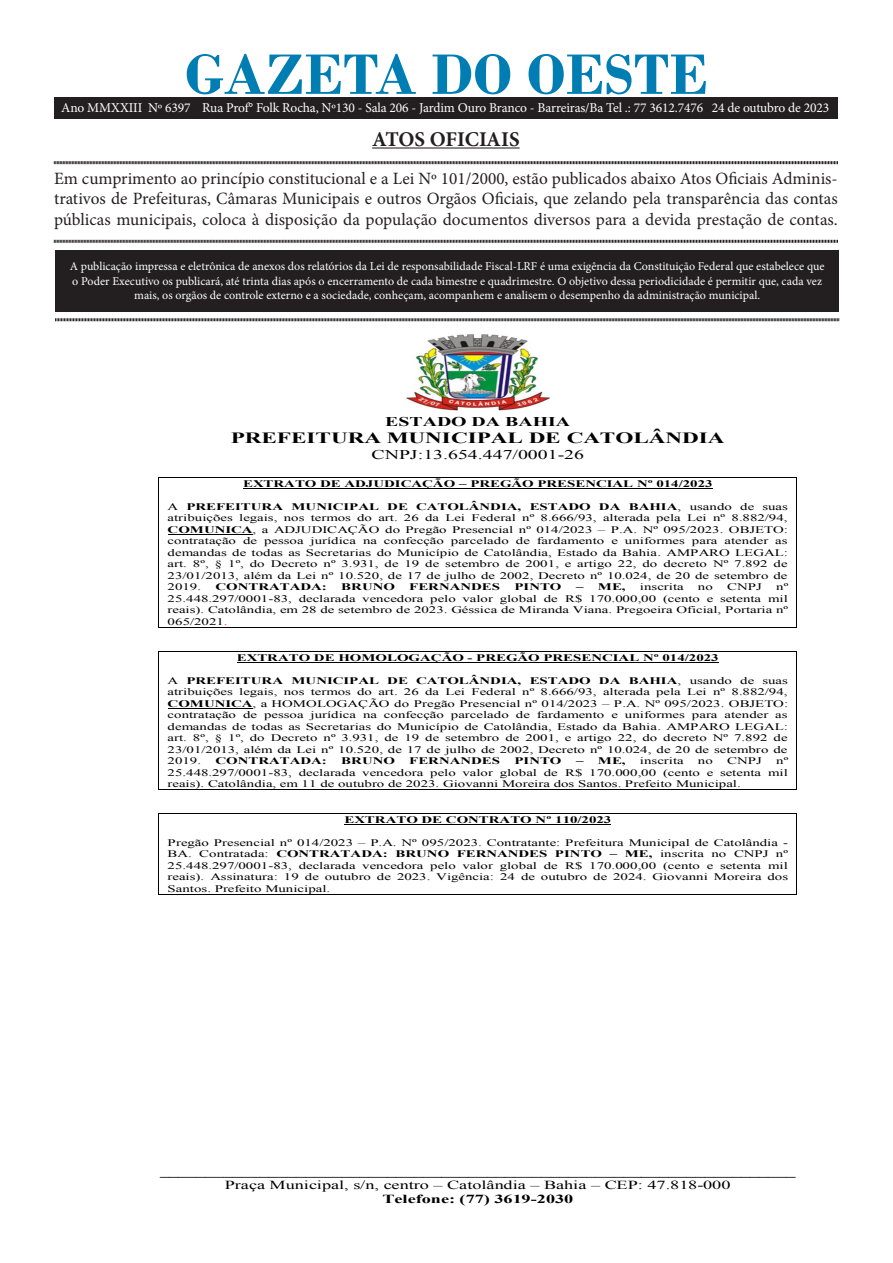
<style>
.page{position:relative;width:893px;height:1263px;background:#fff}
.page>*{position:absolute;margin:0;border:0;box-sizing:border-box;transform-origin:0 0}
.t1{font:700 60px "Bodoni";color:#007eb4}
.t2{font:700 21px "Minion Pro";letter-spacing:-.005em;color:#231f20}
.t3{font:17.25px/20.7px "Minion Pro";color:#231f20;text-align:justify}
.t4{font:700 15.6px "Times New Roman";letter-spacing:-.005em;color:#000;scale:1.49 1}
.t5{font:13.5px "Minion Pro";letter-spacing:-.01em;color:#fff}
.t6{font:13.35px "Times New Roman";color:#000;scale:1.49 1}
.t7{font:700 13.35px "Times New Roman";color:#000;scale:1.49 1}
.t8{font:700 12.3px/14px "Times New Roman";color:#000;text-align:center;scale:1.49 1}
.t9{font:12px/14.4px "Minion Pro";color:#fff;text-align:center}
.t10{font:10.05px/11.6px "Times New Roman";color:#000;text-align:justify;scale:1.49 1}
.t11{font:700 10.05px "Times New Roman";color:#000;scale:1.49 1}
.s1{font-weight:700}
.s2{color:#f00}
.s3{font-weight:400}
</style>
<div class="page">
<div style="left:55px;top:250px;width:784px;height:61px;background:#231f20"></div>
<hr style="left:372px;top:147px;width:148px;height:2px;background:#231f20">
<svg style="left:54px;top:161px;width:784px;height:4px;background:#908e8e"></svg>
<svg style="left:54px;top:239px;width:784px;height:4px;background:#908e8e"></svg>
<svg style="left:55px;top:318px;width:784px;height:4px;background:#908e8e"></svg>
<div style="left:54px;top:98px;width:784px;height:20px;background:#231f20"></div>
<img style="left:406px;top:334px;width:144px;height:77px">
<hr style="left:243px;top:488px;width:469px;height:1px;background:#000">
<hr style="left:168px;top:534px;width:85px;height:1px;background:#000">
<hr style="left:159px;top:477px;width:637px;height:1px;background:#000">
<hr style="left:158px;top:478px;width:1px;height:149px;background:#000">
<hr style="left:159px;top:627px;width:637px;height:1px;background:#000">
<hr style="left:796px;top:478px;width:1px;height:149px;background:#000">
<hr style="left:237px;top:662px;width:482px;height:1px;background:#000">
<hr style="left:168px;top:708px;width:85px;height:1px;background:#000">
<hr style="left:159px;top:651px;width:637px;height:1px;background:#000">
<hr style="left:158px;top:651px;width:1px;height:138px;background:#000">
<hr style="left:159px;top:789px;width:637px;height:1px;background:#000">
<hr style="left:796px;top:651px;width:1px;height:138px;background:#000">
<hr style="left:345px;top:824px;width:266px;height:1px;background:#000">
<hr style="left:159px;top:813px;width:637px;height:1px;background:#000">
<hr style="left:158px;top:814px;width:1px;height:80px;background:#000">
<hr style="left:159px;top:894px;width:637px;height:1px;background:#000">
<hr style="left:796px;top:814px;width:1px;height:80px;background:#000">
<p class="t1" style="left:185px;top:39px;width:525px">GAZETA DO OESTE</p>
<p class="t2" style="left:372px;top:124px;width:149px">ATOS OFICIAIS</p>
<p class="t3" style="left:54px;top:168px;width:785px">Em cumprimento ao princípio constitucional e a Lei Nº 101/2000, estão publicados abaixo Atos Oficiais Adminis&shy;trativos de Prefeituras, Câmaras Municipais e outros Orgãos Oficiais, que zelando pela transparência das contas públicas municipais, coloca à disposição da população documentos diversos para a devida prestação de contas.</p>
<p class="t9" style="left:70px;top:259px;width:756px">A publicação impressa e eletrônica de anexos dos relatórios da Lei de responsabilidade Fiscal-LRF é uma exigência da Constituição Federal que estabelece que o Poder Executivo os publicará, até trinta dias após o encerramento de cada bimestre e quadrimestre. O objetivo dessa periodicidade é permitir que, cada vez mais, os orgãos de controle externo e a sociedade, conheçam, acompanhem e analisem o desempenho da administração municipal.</p>
<p class="t5" style="left:61px;top:98px;width:769px">Ano MMXXIII Nº 6397 Rua Prof° Folk Rocha, Nº130 - Sala 206 - Jardim Ouro Branco - Barreiras/Ba Tel .: 77 3612.7476 24 de outubro de 2023</p>
<p class="t7" style="left:385px;top:412px;width:126px">ESTADO DA BAHIA</p>
<p class="t4" style="left:231px;top:427px;width:333px">PREFEITURA MUNICIPAL DE CATOLÂNDIA</p>
<p class="t6" style="left:371px;top:445px;width:144px">CNPJ:13.654.447/0001-26</p>
<p class="t11" style="left:243px;top:477px;width:317px">EXTRATO DE ADJUDICAÇÃO – PREGÃO PRESENCIAL Nº 014/2023</p>
<p class="t10" style="left:168px;top:501px;width:418px">A <span class="s1">PREFEITURA MUNICIPAL DE CATOLÂNDIA, ESTADO DA BAHIA</span>, usando de suas atribuições legais, nos termos do art. 26 da Lei Federal nº 8.666/93, alterada pela Lei nº 8.882/94, <span class="s1">COMUNICA</span>, a ADJUDICAÇÃO do Pregão Presencial nº 014/2023 – P.A. Nº 095/2023. OBJETO: contratação de pessoa jurídica na confecção parcelado de fardamento e uniformes para atender as demandas de todas as Secretarias do Município de Catolândia, Estado da Bahia. AMPARO LEGAL: art. 8º, § 1º, do Decreto nº 3.931, de 19 de setembro de 2001, e artigo 22, do decreto Nº 7.892 de 23/01/2013, além da Lei nº 10.520, de 17 de julho de 2002, Decreto nº 10.024, de 20 de setembro de 2019.</p>
<p class="t11" style="left:216px;top:580px;width:76px">CONTRATADA:</p>
<p class="t11" style="left:341px;top:580px;width:38px">BRUNO</p>
<p class="t11" style="left:409px;top:580px;width:62px">FERNANDES</p>
<p class="t11" style="left:514px;top:580px;width:33px">PINTO</p>
<p class="t11" style="left:576px;top:580px;width:35px">– ME,</p>
<p class="t10" style="left:640px;top:581px;width:31px">inscrita</p>
<p class="t10" style="left:698px;top:581px;width:12px">no</p>
<p class="t10" style="left:727px;top:581px;width:25px">CNPJ</p>
<p class="t10" style="left:168px;top:581px;width:418px;text-indent:608px">nº 25.448.297/0001-83, declarada vencedora pelo valor global de R$ 170.000,00 (cento e setenta mil reais). Catolândia, em 28 de setembro de 2023. Géssica de Miranda Viana. Pregoeira Oficial, Portaria nº 065/2021<span class="s2">.</span></p>
<p class="t11" style="left:237px;top:650px;width:325px">EXTRATO DE HOMOLOGAÇÃO - PREGÃO PRESENCIAL Nº 014/2023</p>
<p class="t10" style="left:168px;top:674px;width:418px">A <span class="s1">PREFEITURA MUNICIPAL DE CATOLÂNDIA, ESTADO DA BAHIA</span>, usando de suas atribuições legais, nos termos do art. 26 da Lei Federal nº 8.666/93, alterada pela Lei nº 8.882/94, <span class="s1">COMUNICA</span>, a HOMOLOGAÇÃO do Pregão Presencial nº 014/2023 – P.A. Nº 095/2023. OBJETO: contratação de pessoa jurídica na confecção parcelado de fardamento e uniformes para atender as demandas de todas as Secretarias do Município de Catolândia, Estado da Bahia. AMPARO LEGAL: art. 8º, § 1º, do Decreto nº 3.931, de 19 de setembro de 2001, e artigo 22, do decreto Nº 7.892 de 23/01/2013, além da Lei nº 10.520, de 17 de julho de 2002, Decreto nº 10.024, de 20 de setembro de 2019.</p>
<p class="t11" style="left:216px;top:754px;width:76px">CONTRATADA:</p>
<p class="t11" style="left:341px;top:754px;width:38px">BRUNO</p>
<p class="t11" style="left:409px;top:754px;width:62px">FERNANDES</p>
<p class="t11" style="left:514px;top:754px;width:33px">PINTO</p>
<p class="t11" style="left:576px;top:753px;width:35px">– ME,</p>
<p class="t10" style="left:640px;top:755px;width:31px">inscrita</p>
<p class="t10" style="left:698px;top:755px;width:12px">no</p>
<p class="t10" style="left:727px;top:755px;width:25px">CNPJ</p>
<p class="t10" style="left:168px;top:755px;width:418px;text-indent:608px">nº 25.448.297/0001-83, declarada vencedora pelo valor global de R$ 170.000,00 (cento e setenta mil reais). Catolândia, em 11 de outubro de 2023. Giovanni Moreira dos Santos. Prefeito Municipal.</p>
<p class="t11" style="left:345px;top:813px;width:181px">EXTRATO DE CONTRATO Nº 110/2023</p>
<p class="t10" style="left:168px;top:836px;width:418px">Pregão Presencial nº 014/2023 – P.A. Nº 095/2023. Contratante: Prefeitura Municipal de Catolândia - BA. Contratada: <span class="s1">CONTRATADA: BRUNO FERNANDES PINTO – ME,</span> inscrita no CNPJ nº 25.448.297/0001-83, declarada vencedora pelo valor global de R$ 170.000,00 (cento e setenta mil reais). Assinatura: 19 de outubro de 2023. Vigência: 24 de outubro de 2024. Giovanni Moreira dos Santos. Prefeito Municipal.</p>
<p class="t8" style="left:160px;top:1163px;width:428px">______________________________________________________________________<br><span class="s3">Praça Municipal, s/n, centro – Catolândia – Bahia – CEP: 47.818-000<br></span>Telefone: (77) 3619-2030</p>
</div>
